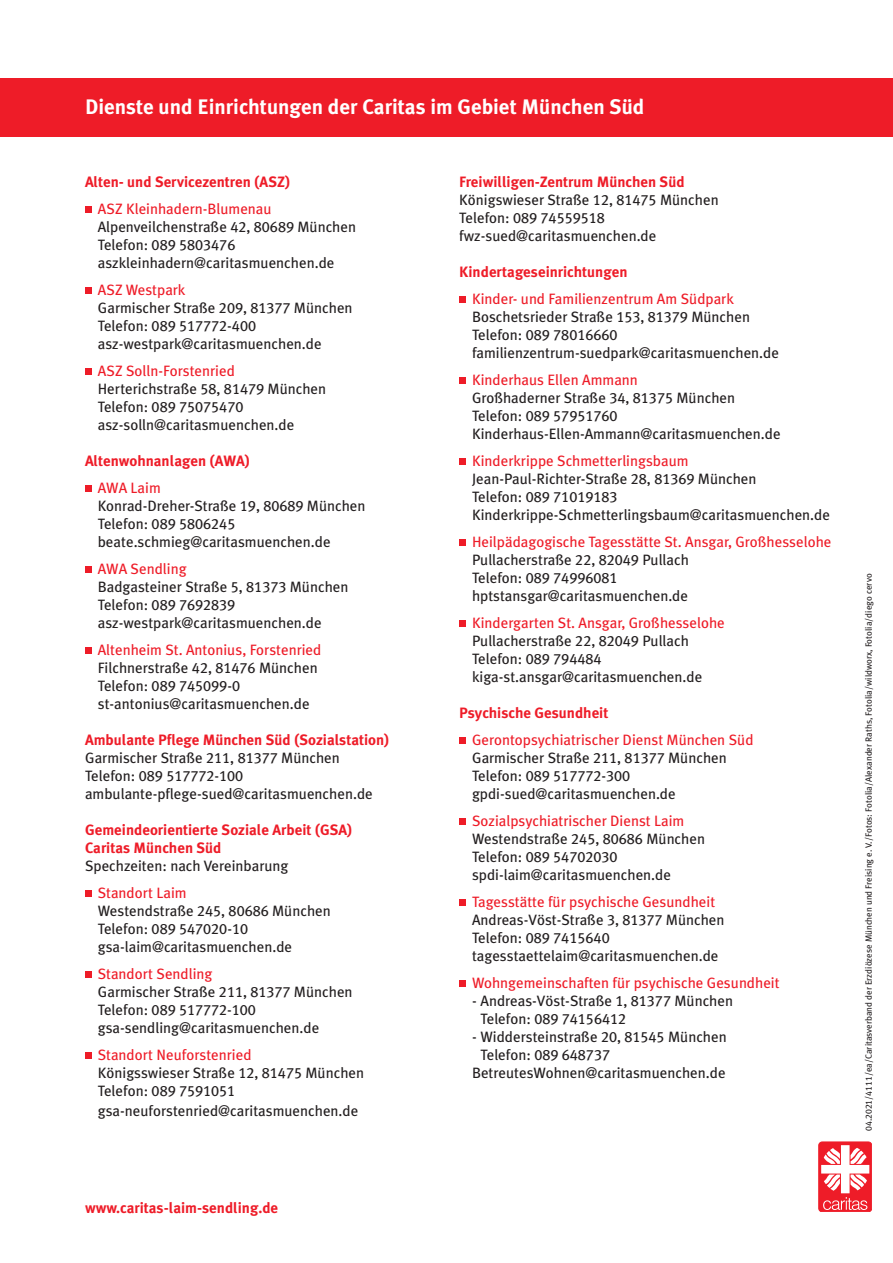
<style>
.page{position:relative;width:893px;height:1263px;background:#fff}
.page>*{position:absolute;margin:0;border:0;box-sizing:border-box;transform-origin:0 0}
.t1{font:700 21px "Meta Plus";color:#fff}
.t2{font:15px/18px "Meta Plus";color:#231f20}
.t3{font:15px/18px "Meta Plus";color:#ee1c28}
.t4{font:15px "Meta Plus Book Caps";color:#231f20}
.t5{font:700 15px/18px "Meta Plus";color:#ee1c28}
.t6{font:9px "Meta Plus";color:#231f20}
.s1{color:#ee1c28}
.s2{font-family:"Meta Plus Book Caps"}
.s3{font-family:"Meta Plus"}
.s4{color:#231f20}
.s5{font-family:"Meta Plus Book Caps";color:#231f20}
.s6{font-weight:400;color:#231f20}
.s7{font-family:"Meta Plus Book Caps";font-weight:400;color:#231f20}
</style>
<div class="page">
<div style="left:0;top:78px;width:893px;height:58px;background:#ee1c28"></div>
<div style="left:85px;top:206px;width:6px;height:7px;background:#ee1c28"></div>
<div style="left:85px;top:287px;width:6px;height:7px;background:#ee1c28"></div>
<div style="left:85px;top:368px;width:6px;height:7px;background:#ee1c28"></div>
<div style="left:85px;top:485px;width:6px;height:7px;background:#ee1c28"></div>
<div style="left:85px;top:566px;width:6px;height:7px;background:#ee1c28"></div>
<div style="left:85px;top:647px;width:6px;height:7px;background:#ee1c28"></div>
<div style="left:85px;top:890px;width:6px;height:7px;background:#ee1c28"></div>
<div style="left:85px;top:971px;width:6px;height:7px;background:#ee1c28"></div>
<div style="left:85px;top:1052px;width:6px;height:7px;background:#ee1c28"></div>
<div style="left:459px;top:296px;width:7px;height:7px;background:#ee1c28"></div>
<div style="left:459px;top:377px;width:7px;height:7px;background:#ee1c28"></div>
<div style="left:459px;top:458px;width:7px;height:7px;background:#ee1c28"></div>
<div style="left:459px;top:539px;width:7px;height:7px;background:#ee1c28"></div>
<div style="left:459px;top:620px;width:7px;height:7px;background:#ee1c28"></div>
<div style="left:459px;top:737px;width:7px;height:7px;background:#ee1c28"></div>
<div style="left:459px;top:818px;width:7px;height:7px;background:#ee1c28"></div>
<div style="left:459px;top:899px;width:7px;height:7px;background:#ee1c28"></div>
<div style="left:459px;top:980px;width:7px;height:7px;background:#ee1c28"></div>
<div style="left:819px;top:1142px;width:53px;height:70px;background:#ee1c28;border-radius:3px"></div>
<div style="left:819px;top:1142px;width:53px;height:70px;border:1px solid #ee1c28;border-radius:3px"></div>
<svg style="left:821px;top:1145px;width:48px;height:65px"></svg>
<h1 class="t1" style="left:85px;top:95px;width:561px">Dienste und Einrichtungen der Caritas im Gebiet München Süd</h1>
<p class="t5" style="left:85px;top:173px;width:207px">Alten- und Servicezentren (ASZ)</p>
<p class="t2" style="left:98px;top:200px;width:260px"><span class="s1">ASZ Kleinhadern-Blumenau<br></span>Alpenveilchenstraße <span class="s2">42, 80689</span> München</p>
<p class="t4" style="left:98px;top:236px;width:139px"><span class="s3">Telefon:</span> 089 5803476</p>
<p class="t2" style="left:98px;top:254px;width:238px">aszkleinhadern@caritasmuenchen.de</p>
<p class="t2" style="left:98px;top:281px;width:256px"><span class="s1">ASZ Westpark<br></span>Garmischer Straße <span class="s2">209, 81377</span> München</p>
<p class="t4" style="left:98px;top:317px;width:160px"><span class="s3">Telefon:</span> 089 517772-400</p>
<p class="t2" style="left:98px;top:335px;width:225px">asz-westpark@caritasmuenchen.de</p>
<p class="t2" style="left:98px;top:362px;width:230px"><span class="s1">ASZ Solln-Forstenried<br></span>Herterichstraße <span class="s2">58, 81479</span> München</p>
<p class="t4" style="left:98px;top:398px;width:147px"><span class="s3">Telefon:</span> 089 75075470</p>
<p class="t2" style="left:98px;top:416px;width:198px">asz-solln@caritasmuenchen.de</p>
<p class="t5" style="left:85px;top:452px;width:166px">Altenwohnanlagen (AWA)</p>
<p class="t2" style="left:98px;top:479px;width:269px"><span class="s1">AWA Laim<br></span>Konrad-Dreher-Straße <span class="s2">19, 80689</span> München</p>
<p class="t4" style="left:98px;top:515px;width:139px"><span class="s3">Telefon:</span> 089 5806245</p>
<p class="t2" style="left:98px;top:533px;width:234px">beate.schmieg@caritasmuenchen.de</p>
<p class="t2" style="left:98px;top:560px;width:252px"><span class="s1">AWA Sendling<br></span>Badgasteiner Straße <span class="s2">5, 81373</span> München</p>
<p class="t4" style="left:98px;top:596px;width:139px"><span class="s3">Telefon:</span> 089 7692839</p>
<p class="t2" style="left:98px;top:614px;width:225px">asz-westpark@caritasmuenchen.de</p>
<p class="t3" style="left:98px;top:641px;width:225px">Altenheim St. Antonius, Forstenried<br><span class="s4">Filchnerstraße</span> <span class="s5">42, 81476</span> <span class="s4">München</span></p>
<p class="t4" style="left:98px;top:677px;width:144px"><span class="s3">Telefon:</span> 089 745099-0</p>
<p class="t2" style="left:98px;top:695px;width:213px">st-antonius@caritasmuenchen.de</p>
<p class="t5" style="left:85px;top:731px;width:306px">Ambulante Pflege München Süd (Sozialstation)<br><span class="s6">Garmischer Straße</span> <span class="s7">211, 81377</span> <span class="s6">München</span></p>
<p class="t4" style="left:85px;top:767px;width:160px"><span class="s3">Telefon:</span> 089 517772-100</p>
<p class="t2" style="left:85px;top:785px;width:289px">ambulante-pflege-sued@caritasmuenchen.de</p>
<p class="t5" style="left:85px;top:821px;width:269px">Gemeindeorientierte Soziale Arbeit (GSA)<br>Caritas München Süd</p>
<p class="t2" style="left:85px;top:857px;width:205px">Spechzeiten: nach Vereinbarung</p>
<p class="t2" style="left:98px;top:884px;width:235px"><span class="s1">Standort Laim<br></span>Westendstraße <span class="s2">245, 80686</span> München</p>
<p class="t4" style="left:98px;top:920px;width:152px"><span class="s3">Telefon:</span> 089 547020-10</p>
<p class="t2" style="left:98px;top:938px;width:196px">gsa-laim@caritasmuenchen.de</p>
<p class="t2" style="left:98px;top:965px;width:256px"><span class="s1">Standort Sendling<br></span>Garmischer Straße <span class="s2">211, 81377</span> München</p>
<p class="t4" style="left:98px;top:1001px;width:160px"><span class="s3">Telefon:</span> 089 517772-100</p>
<p class="t2" style="left:98px;top:1019px;width:223px">gsa-sendling@caritasmuenchen.de</p>
<p class="t2" style="left:98px;top:1046px;width:268px"><span class="s1">Standort Neuforstenried<br></span>Königsswieser Straße <span class="s2">12, 81475</span> München</p>
<p class="t4" style="left:98px;top:1082px;width:139px"><span class="s3">Telefon:</span> 089 7591051</p>
<p class="t2" style="left:98px;top:1101px;width:262px">gsa-neuforstenried@caritasmuenchen.de</p>
<p class="t5" style="left:85px;top:1198px;width:195px">www.caritas-laim-sendling.de</p>
<p class="t5" style="left:459px;top:173px;width:261px">Freiwilligen-Zentrum München Süd<br><span class="s6">Königswieser Straße</span> <span class="s7">12, 81475</span> <span class="s6">München</span></p>
<p class="t4" style="left:459px;top:209px;width:147px"><span class="s3">Telefon:</span> 089 74559518</p>
<p class="t2" style="left:459px;top:227px;width:199px">fwz-sued@caritasmuenchen.de</p>
<p class="t5" style="left:459px;top:263px;width:170px">Kindertageseinrichtungen</p>
<p class="t3" style="left:472px;top:290px;width:279px">Kinder- und Familienzentrum Am Südpark<br><span class="s4">Boschetsrieder Straße</span> <span class="s5">153, 81379</span> <span class="s4">München</span></p>
<p class="t4" style="left:472px;top:326px;width:147px"><span class="s3">Telefon:</span> 089 78016660</p>
<p class="t2" style="left:472px;top:344px;width:309px">familienzentrum-suedpark@caritasmuenchen.de</p>
<p class="t2" style="left:472px;top:371px;width:265px"><span class="s1">Kinderhaus Ellen Ammann<br></span>Großhaderner Straße <span class="s2">34, 81375</span> München</p>
<p class="t4" style="left:472px;top:407px;width:147px"><span class="s3">Telefon:</span> 089 57951760</p>
<p class="t2" style="left:472px;top:425px;width:310px">Kinderhaus-Ellen-Ammann@caritasmuenchen.de</p>
<p class="t2" style="left:472px;top:452px;width:286px"><span class="s1">Kinderkrippe Schmetterlingsbaum<br></span>Jean-Paul-Richter-Straße <span class="s2">28, 81369</span> München</p>
<p class="t4" style="left:472px;top:488px;width:147px"><span class="s3">Telefon:</span> 089 71019183</p>
<p class="t2" style="left:472px;top:506px;width:360px">Kinderkrippe-Schmetterlingsbaum@caritasmuenchen.de</p>
<p class="t3" style="left:472px;top:533px;width:361px">Heilpädagogische Tagesstätte St. Ansgar, Großhesselohe<br><span class="s4">Pullacherstraße</span> <span class="s5">22, 82049</span> <span class="s4">Pullach</span></p>
<p class="t4" style="left:472px;top:569px;width:147px"><span class="s3">Telefon:</span> 089 74996081</p>
<p class="t2" style="left:472px;top:587px;width:218px">hptstansgar@caritasmuenchen.de</p>
<p class="t3" style="left:472px;top:614px;width:254px">Kindergarten St. Ansgar, Großhesselohe<br><span class="s4">Pullacherstraße</span> <span class="s5">22, 82049</span> <span class="s4">Pullach</span></p>
<p class="t4" style="left:472px;top:650px;width:131px"><span class="s3">Telefon:</span> 089 794484</p>
<p class="t2" style="left:472px;top:668px;width:232px">kiga-st.ansgar@caritasmuenchen.de</p>
<p class="t5" style="left:459px;top:704px;width:151px">Psychische Gesundheit</p>
<p class="t3" style="left:472px;top:731px;width:283px">Gerontopsychiatrischer Dienst München Süd<br><span class="s4">Garmischer Straße</span> <span class="s5">211, 81377</span> <span class="s4">München</span></p>
<p class="t4" style="left:472px;top:767px;width:160px"><span class="s3">Telefon:</span> 089 517772-300</p>
<p class="t2" style="left:472px;top:785px;width:205px">gpdi-sued@caritasmuenchen.de</p>
<p class="t3" style="left:472px;top:812px;width:235px">Sozialpsychiatrischer Dienst Laim<br><span class="s4">Westendstraße</span> <span class="s5">245, 80686</span> <span class="s4">München</span></p>
<p class="t4" style="left:472px;top:848px;width:147px"><span class="s3">Telefon:</span> 089 54702030</p>
<p class="t2" style="left:472px;top:866px;width:201px">spdi-laim@caritasmuenchen.de</p>
<p class="t3" style="left:472px;top:893px;width:254px">Tagesstätte für psychische Gesundheit<br><span class="s4">Andreas-Vöst-Straße</span> <span class="s5">3, 81377</span> <span class="s4">München</span></p>
<p class="t4" style="left:472px;top:929px;width:139px"><span class="s3">Telefon:</span> 089 7415640</p>
<p class="t2" style="left:472px;top:947px;width:248px">tagesstaettelaim@caritasmuenchen.de</p>
<p class="t3" style="left:472px;top:974px;width:309px">Wohngemeinschaften für psychische Gesundheit</p>
<p class="t2" style="left:472px;top:992px;width:263px">- Andreas-Vöst-Straße <span class="s2">1, 81377</span> München</p>
<p class="t4" style="left:480px;top:1010px;width:147px"><span class="s3">Telefon:</span> 089 74156412</p>
<p class="t2" style="left:472px;top:1028px;width:256px">- Widdersteinstraße <span class="s2">20, 81545</span> München</p>
<p class="t4" style="left:480px;top:1046px;width:131px"><span class="s3">Telefon:</span> 089 648737</p>
<p class="t2" style="left:472px;top:1064px;width:255px">BetreutesWohnen@caritasmuenchen.de</p>
<p class="t6" style="left:863px;top:1131px;width:559px;rotate:-90deg"><span class="s2">04.2021/4111/</span>ea/Caritasverband der Erzdiözese München und Freising e. V./Fotos: Fotolia/Alexander Raths, Fotolia/wildworx, Fotolia/diego cervo</p>
</div>
